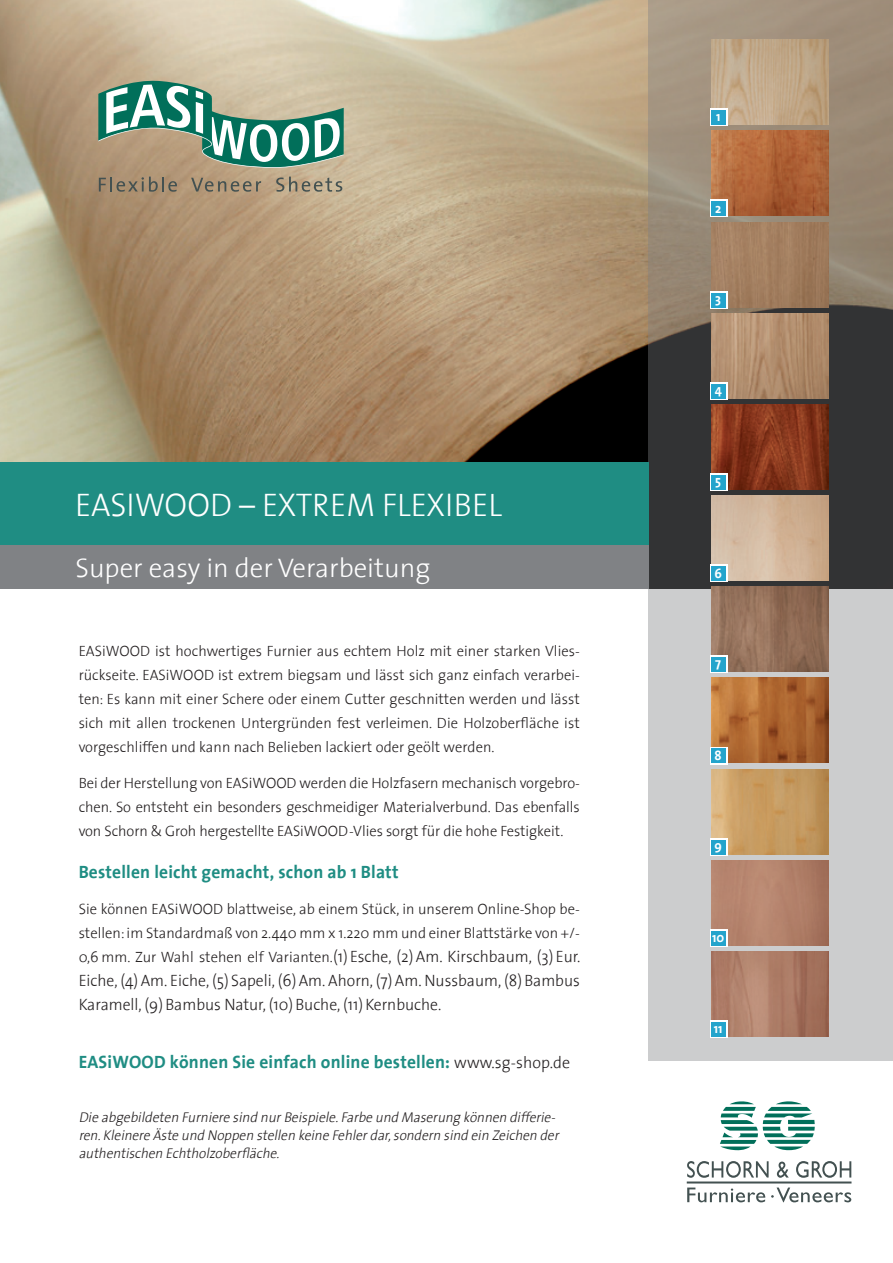
<style>
.page{position:relative;width:893px;height:1263px;background:#fff}
.page>*{position:absolute;margin:0;border:0;box-sizing:border-box;transform-origin:0 0}
.t1{font:300 33px "The Sans";color:#fff}
.t2{font:300 27px "The Sans";color:#fff}
.t3{font:700 18px "The Sans";letter-spacing:.01em;color:#1f8d83}
.t4{font:300 16.5px/24px "The Sans";color:#231f20;text-align:justify;scale:.95 1}
.t5{font:300 15px/24px "The Sans";letter-spacing:.005em;color:#231f20;text-align:justify}
.t6{font:italic 300 14.25px/18px "The Sans";color:#231f20;scale:.95 1}
.t7{font:700 13.5px "The Sans";color:#fff;scale:.95 1}
.s1{font-size:15px}
.s2{font-weight:300;font-size:16.5px;color:#231f20}
</style>
<div class="page">
<img style="left:0;top:0;width:648px;height:462px">
<svg style="left:648px;top:0;width:245px;height:1061px;background:#97928c"></svg>
<img style="left:711px;top:39px;width:117px;height:85px">
<svg style="left:710px;top:108px;width:17px;height:17px"></svg>
<div style="left:711px;top:110px;width:14px;height:14px;background:#24a4cc"></div>
<img style="left:711px;top:131px;width:117px;height:85px">
<div style="left:710px;top:200px;width:17px;height:17px;background:#24a4cc"></div>
<img style="left:711px;top:222px;width:117px;height:85px">
<svg style="left:710px;top:291px;width:17px;height:17px"></svg>
<div style="left:711px;top:293px;width:14px;height:14px;background:#24a4cc"></div>
<img style="left:711px;top:314px;width:117px;height:85px">
<div style="left:710px;top:383px;width:17px;height:17px;background:#24a4cc"></div>
<img style="left:711px;top:404px;width:117px;height:86px">
<div style="left:710px;top:474px;width:17px;height:17px;background:#24a4cc"></div>
<img style="left:711px;top:495px;width:117px;height:85px">
<svg style="left:710px;top:564px;width:17px;height:17px"></svg>
<div style="left:711px;top:566px;width:14px;height:14px;background:#24a4cc"></div>
<img style="left:711px;top:587px;width:117px;height:85px">
<div style="left:710px;top:656px;width:17px;height:17px;background:#24a4cc"></div>
<img style="left:711px;top:678px;width:117px;height:85px">
<div style="left:710px;top:747px;width:17px;height:17px;background:#24a4cc"></div>
<img style="left:711px;top:769px;width:117px;height:85px">
<svg style="left:710px;top:838px;width:17px;height:17px"></svg>
<div style="left:711px;top:840px;width:14px;height:14px;background:#24a4cc"></div>
<img style="left:711px;top:860px;width:117px;height:85px">
<svg style="left:710px;top:929px;width:17px;height:17px"></svg>
<div style="left:711px;top:931px;width:14px;height:14px;background:#24a4cc"></div>
<img style="left:711px;top:951px;width:117px;height:86px">
<div style="left:710px;top:1021px;width:17px;height:17px;background:#24a4cc"></div>
<svg style="left:99px;top:177px;width:78px;height:15px"></svg>
<svg style="left:191px;top:178px;width:70px;height:14px"></svg>
<svg style="left:276px;top:177px;width:66px;height:15px"></svg>
<svg style="left:98px;top:81px;width:246px;height:87px"></svg>
<hr style="left:687px;top:1181px;width:164px;height:2px;background:#435151">
<svg style="left:687px;top:1161px;width:82px;height:17px"></svg>
<svg style="left:777px;top:1161px;width:12px;height:17px"></svg>
<svg style="left:796px;top:1161px;width:55px;height:17px"></svg>
<svg style="left:687px;top:1187px;width:78px;height:15px"></svg>
<svg style="left:771px;top:1187px;width:80px;height:15px"></svg>
<svg style="left:720px;top:1101px;width:95px;height:49px"></svg>
<div style="left:0;top:462px;width:648px;height:84px;background:#1f8d83"></div>
<div style="left:0;top:546px;width:648px;height:43px;background:#808285"></div>
<h1 class="t1" style="left:75px;top:478px;width:428px">EASIWOOD – EXTREM FLEXIBEL</h1>
<h2 class="t2" style="left:75px;top:546px;width:357px">Super easy in der Verarbeitung</h2>
<p class="t5" style="left:79px;top:638px;width:503px">EASiWOOD ist hochwertiges Furnier aus echtem Holz mit einer starken Vlies&shy;rückseite. EASiWOOD ist extrem biegsam und lässt sich ganz einfach verarbei&shy;ten: Es kann mit einer Schere oder einem Cutter geschnitten werden und lässt sich mit allen trockenen Untergründen fest verleimen. Die Holzoberfläche ist vorgeschliffen und kann nach Belieben lackiert oder geölt werden.</p>
<p class="t5" style="left:79px;top:770px;width:503px">Bei der Herstellung von EASiWOOD werden die Holzfasern mechanisch vorgebro&shy;chen. So entsteht ein besonders geschmeidiger Materialverbund. Das ebenfalls von Schorn &amp; Groh hergestellte EASiWOOD-Vlies sorgt für die hohe Festigkeit.</p>
<p class="t3" style="left:79px;top:857px;width:321px">Bestellen leicht gemacht, schon ab 1 Blatt</p>
<p class="t5" style="left:79px;top:896px;width:503px">Sie können EASiWOOD blattweise, ab einem Stück, in unserem Online-Shop be&shy;stellen: im Standardmaß von 2.440 mm x 1.220 mm und einer Blattstärke von +/-</p>
<p class="t4" style="left:79px;top:944px;width:530px"><span class="s1">0,6 mm. Zur Wahl stehen elf Varianten.</span>(1) Esche, (2) Am. Kirschbaum, (3) Eur.<br>Eiche, (4) Am. Eiche, (5) Sapeli, (6) Am. Ahorn, (7) Am. Nussbaum, (8) Bambus Karamell, (9) Bambus Natur, (10) Buche, (11) Kernbuche.</p>
<p class="t3" style="left:79px;top:1046px;width:493px">EASiWOOD können Sie einfach online bestellen: <span class="s2">www.sg-shop.de</span></p>
<p class="t6" style="left:79px;top:1108px;width:511px">Dieabgebildeten Furnieresind nurBeispiele.Farbeund Maserung können differie&shy;ren.KleinereÄsteund Noppen stellen keineFehlerdar,sondern sind ein Zeichen der authentischen Echtholzoberfläche.</p>
<p class="t7" style="left:716px;top:105px;width:6px">1</p>
<p class="t7" style="left:715px;top:197px;width:8px">2</p>
<p class="t7" style="left:715px;top:287px;width:8px">3</p>
<p class="t7" style="left:715px;top:378px;width:9px">4</p>
<p class="t7" style="left:715px;top:469px;width:8px">5</p>
<p class="t7" style="left:714px;top:562px;width:9px">6</p>
<p class="t7" style="left:715px;top:651px;width:8px">7</p>
<p class="t7" style="left:715px;top:744px;width:9px">8</p>
<p class="t7" style="left:714px;top:834px;width:9px">9</p>
<p class="t7" style="left:712px;top:926px;width:14px">10</p>
<p class="t7" style="left:714px;top:1017px;width:11px">11</p>
</div>
